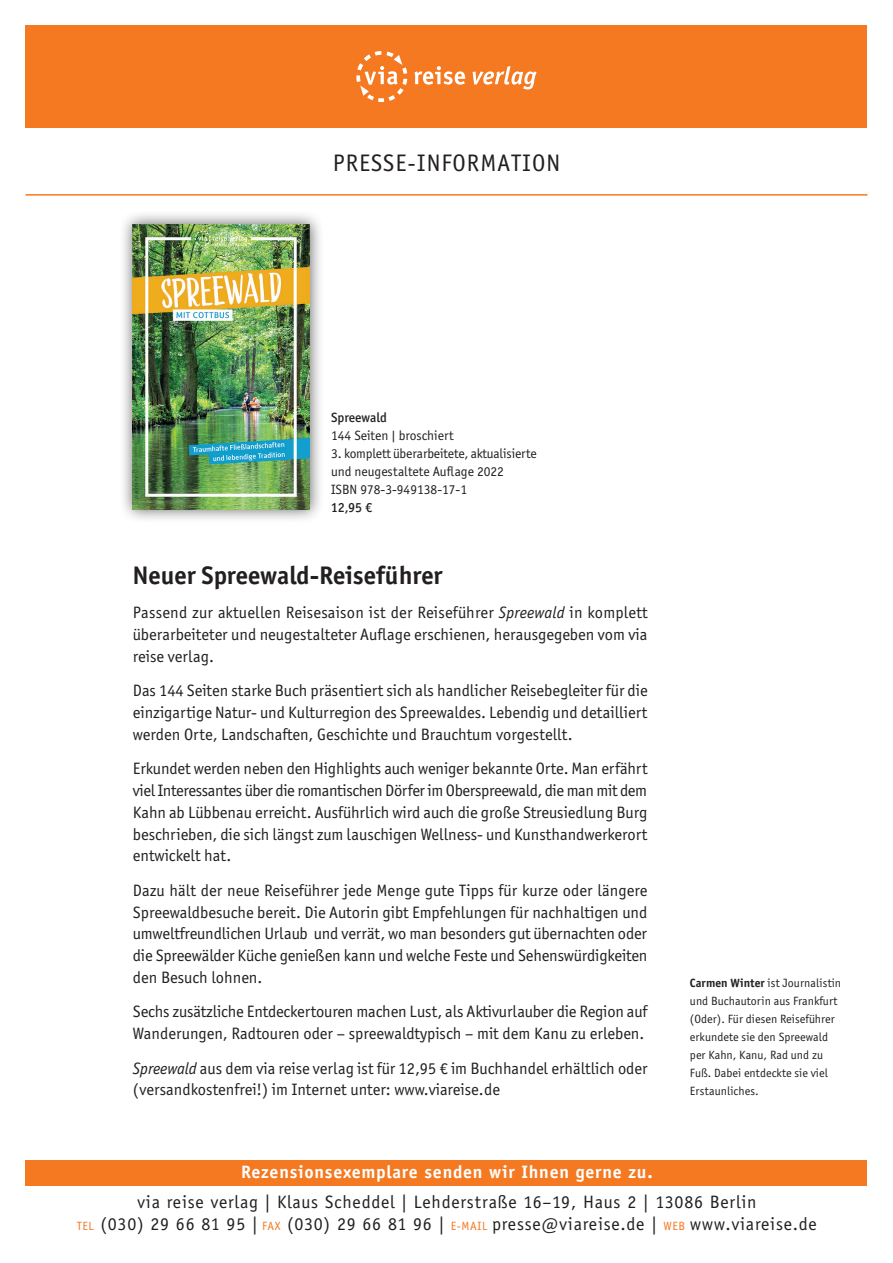
<style>
.page{position:relative;width:893px;height:1263px;background:#fff}
.page>*{position:absolute;margin:0;border:0;box-sizing:border-box;transform-origin:0 0}
.t1{font:700 25.5px "Officina Sans ITC Pro";color:#231f20}
.t2{font:24px "Officina Sans";letter-spacing:.04em;color:#231f20}
.t3{font:18px/21.6px "Officina Sans";letter-spacing:.04em;color:#231f20;text-align:center}
.t4{font:700 18px "Officina Sans";letter-spacing:.04em;color:#fff}
.t5{font:16.5px/21.8px "Officina Sans ITC Pro";color:#231f20;text-align:justify}
.t6{font:13.5px/18px "Officina Sans ITC Pro";color:#231f20}
.t7{font:500 13.5px "Officina Sans ITC Pro";color:#231f20}
.t8{font:12px/18px "Officina Sans ITC Pro";letter-spacing:.005em;color:#231f20}
.s1{font-style:italic}
.s2{font-weight:700}
.s3{font-size:12px;color:#f47921}
</style>
<div class="page">
<div style="left:26px;top:26px;width:841px;height:102px;background:#f47921"></div>
<div style="left:26px;top:1160px;width:841px;height:25px;background:#f47921"></div>
<svg style="left:356px;top:51px;width:51px;height:51px"></svg>
<svg style="left:414px;top:66px;width:51px;height:19px"></svg>
<svg style="left:473px;top:66px;width:64px;height:23px"></svg>
<hr style="left:26px;top:194px;width:841px;height:2px;background:#f47921">
<div style="left:119px;top:210px;width:205px;height:314px;background:#231f20;opacity:.7"></div>
<img style="left:133px;top:224px;width:177px;height:285px">
<h2 class="t2" style="left:333px;top:149px;width:229px">PRESSE-INFORMATION</h2>
<p class="t7" style="left:331px;top:409px;width:57px">Spreewald</p>
<p class="t6" style="left:331px;top:426px;width:124px">144 Seiten | broschiert</p>
<p class="t6" style="left:331px;top:444px;width:207px">3. komplett überarbeitete, aktualisierte und neugestaltete Auflage 2022<br>ISBN 978-3-949138-17-1</p>
<p class="t7" style="left:331px;top:499px;width:42px">12,95 €</p>
<h1 class="t1" style="left:133px;top:559px;width:311px">Neuer Spreewald-Reiseführer</h1>
<p class="t5" style="left:133px;top:602px;width:516px">Passend zur aktuellen Reisesaison ist der Reiseführer <span class="s1">Spreewald</span> in komplett überarbeiteter und neugestalteter Auflage erschienen, herausgegeben vom via reise verlag.</p>
<p class="t5" style="left:133px;top:680px;width:516px">Das 144 Seiten starke Buch präsentiert sich als handlicher Reisebegleiter für die einzigartige Natur- und Kulturregion des Spreewaldes. Lebendig und detailliert werden Orte, Landschaften, Geschichte und Brauchtum vorgestellt.</p>
<p class="t5" style="left:133px;top:758px;width:516px">Erkundet werden neben den Highlights auch weniger bekannte Orte. Man erfährt viel Interessantes über die romantischen Dörfer im Oberspreewald, die man mit dem Kahn ab Lübbenau erreicht. Ausführlich wird auch die große Streusiedlung Burg beschrieben, die sich längst zum lauschigen Wellness- und Kunsthandwerkerort entwickelt hat.</p>
<p class="t5" style="left:133px;top:879px;width:516px">Dazu hält der neue Reiseführer jede Menge gute Tipps für kurze oder längere Spreewaldbesuche bereit. Die Autorin gibt Empfehlungen für nachhaltigen und umweltfreundlichen Urlaub und verrät, wo man besonders gut übernachten oder die Spreewälder Küche genießen kann und welche Feste und Sehenswürdigkeiten den Besuch lohnen.</p>
<p class="t5" style="left:133px;top:1001px;width:516px">Sechs zusätzliche Entdeckertouren machen Lust, als Aktivurlauber die Region auf<br>Wanderungen, Radtouren oder – spreewaldtypisch – mit dem Kanu zu erleben.</p>
<p class="t5" style="left:133px;top:1057px;width:516px"><span class="s1">Spreewald</span> aus dem via reise verlag ist für 12,95 € im Buchhandel erhältlich oder (versandkostenfrei!) im Internet unter: www.viareise.de</p>
<p class="t8" style="left:690px;top:974px;width:153px"><span class="s2">Carmen Winter</span> ist Journalistin und Buchautorin aus Frankfurt (Oder). Für diesen Reiseführer erkundete sie den Spreewald per Kahn, Kanu, Rad und zu<br>Fuß. Dabei entdeckte sie viel<br>Erstaunliches.</p>
<p class="t4" style="left:241px;top:1161px;width:413px">Rezensionsexemplare senden wir Ihnen gerne zu.</p>
<p class="t3" style="left:77px;top:1191px;width:741px">via reise verlag | Klaus Scheddel | Lehderstraße 16–19, Haus 2 | 13086 Berlin<br><span class="s3">TEL</span> (030) 29 66 81 95 | <span class="s3">FAX</span> (030) 29 66 81 96 | <span class="s3">E-MAIL</span> presse@viareise.de | <span class="s3">WEB</span> www.viareise.de</p>
</div>
